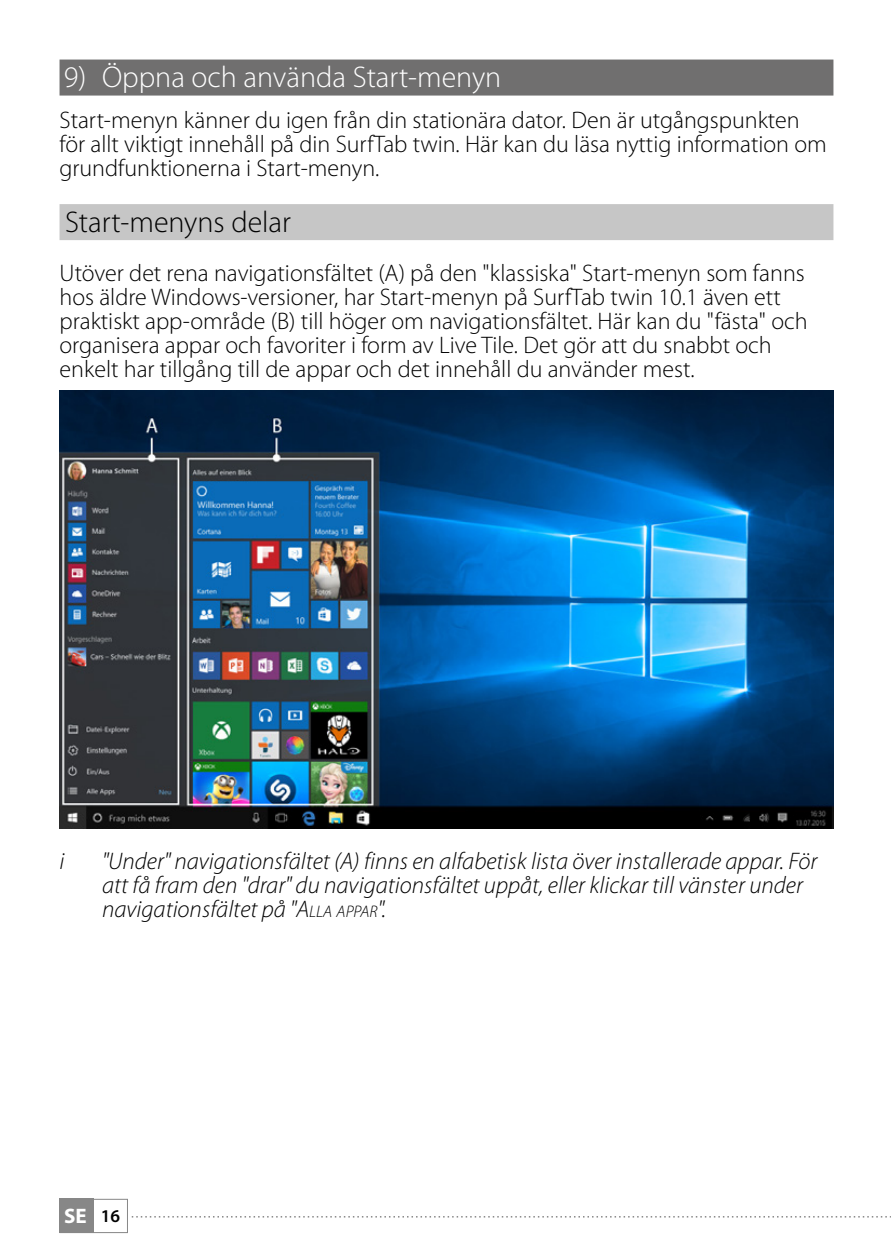
<style>
.page{position:relative;width:893px;height:1259px;background:#fff}
.page>*{position:absolute;margin:0;border:0;box-sizing:border-box;transform-origin:0 0}
.t1{font:300 30px "Myriad Pro";color:#fff}
.t2{font:300 30px "Myriad Pro";color:#000}
.t3{font:300 24px/24px "Myriad Pro";color:#000}
.t4{font:italic 300 24px/24px "Myriad Pro";color:#000}
.t5{font:700 21px "Myriad Pro";color:#fff}
.s1{font-style:inherit}
.s2{font-size:16.8px}
.s3{font-weight:600;font-size:18px;color:#000}
</style>
<div class="page">
<div style="left:60px;top:1199px;width:34px;height:34px;background:#878787"></div>
<div style="left:60px;top:1199px;width:68px;height:34px;border:1px solid #878787"></div>
<svg style="left:132px;top:1216px;width:759px;height:1px"></svg>
<div style="left:60px;top:60px;width:773px;height:36px;background:#706f6f"></div>
<div style="left:60px;top:204px;width:773px;height:36px;background:#c6c6c6"></div>
<img style="left:60px;top:390px;width:773px;height:438px">
<p class="t1" style="left:64px;top:61px;width:439px">9) Öppna och använda Start-menyn</p>
<p class="t3" style="left:60px;top:108px;width:769px">Start-menyn känner du igen från din stationära dator. Den är utgångspunkten för allt viktigt innehåll på din SurfTab twin. Här kan du läsa nyttig information om grundfunktionerna i Start-menyn.</p>
<p class="t2" style="left:65px;top:205px;width:228px">Start-menyns delar</p>
<p class="t3" style="left:60px;top:261px;width:750px">Utöver det rena navigationsfältet (A) på den "klassiska" Start-menyn som fanns hos äldre Windows-versioner, har Start-menyn på SurfTab twin 10.1 även ett praktiskt app-område (B) till höger om navigationsfältet. Här kan du "fästa" och organisera appar och favoriter i form av Live Tile. Det gör att du snabbt och enkelt har tillgång till de appar och det innehåll du använder mest.</p>
<p class="t4" style="left:60px;top:850px;width:6px">i</p>
<p class="t4" style="left:102px;top:850px;width:717px">"Under" navigationsfältet (A) finns en alfabetisk lista över installerade appar. För att få fram den "drar" du navigationsfältet uppåt, eller klickar till vänster under navigationsfältet på "<span class="s1">A</span><span class="s2">LLA APPAR</span>".</p>
<p class="t5" style="left:64px;top:1202px;width:58px">SE <span class="s3">16</span></p>
</div>
